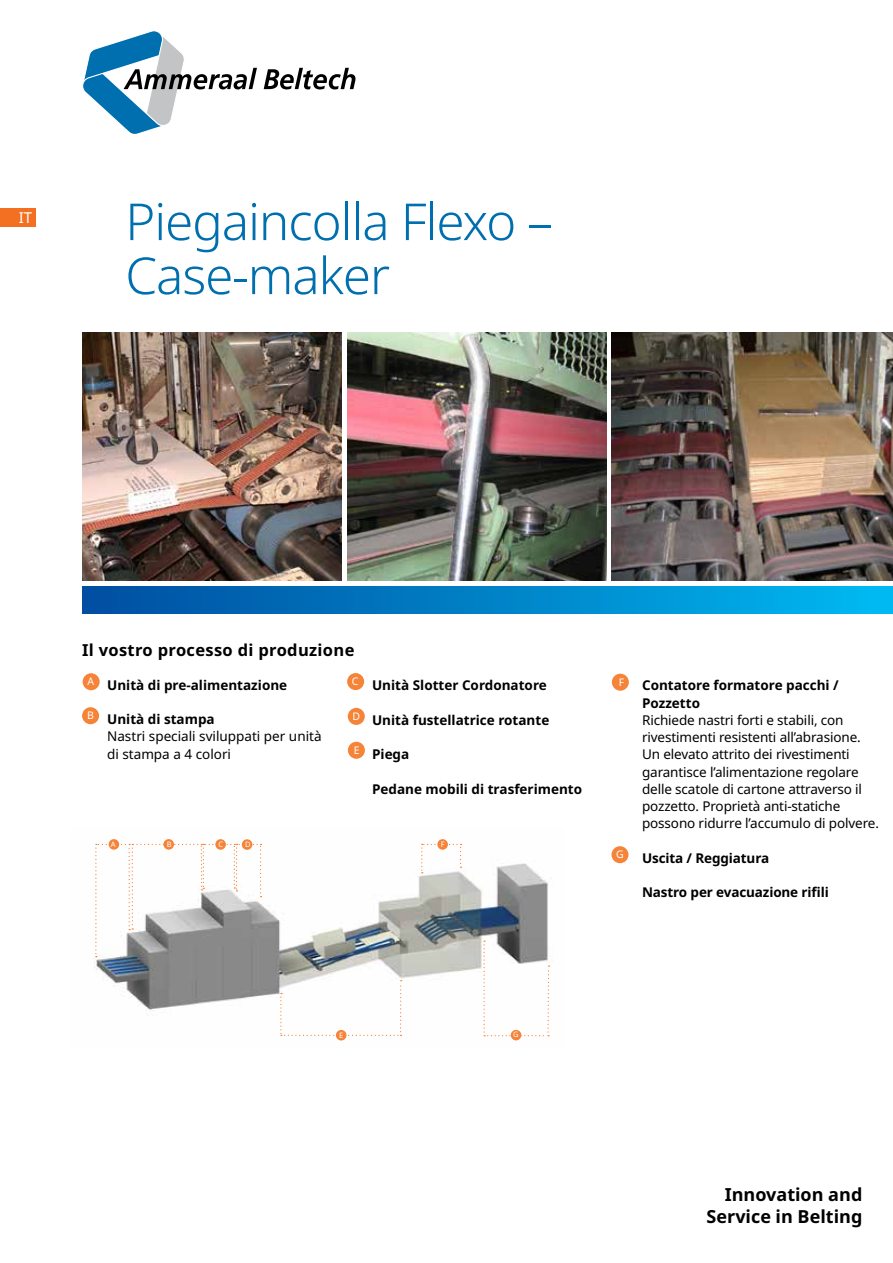
<style>
.page{position:relative;width:893px;height:1263px;background:#fff}
.page>*{position:absolute;margin:0;border:0;box-sizing:border-box;transform-origin:0 0}
.t1{font:300 51px/54px "Noto Sans";letter-spacing:-.02em;color:#006faf}
.t2{font:700 18px/21.6px "Noto Sans";color:#000;text-align:right}
.t3{font:700 16.5px "Noto Sans";letter-spacing:.02em;color:#000}
.t4{font:15px "Noto Sans";color:#fff}
.t5{font:13.5px/17.2px "Noto Sans";letter-spacing:-.01em;color:#000}
.t6{font:700 13.5px/17.2px "Noto Sans";color:#000}
.t7{font:10.5px "Noto Sans";color:#fff}
.t8{font:7.5px "Noto Sans";color:#fff}
</style>
<div class="page">
<div style="left:82px;top:586px;width:811px;height:28px;background:linear-gradient(to right,#004d9f,#00b9f1)"></div>
<img style="left:82px;top:332px;width:259px;height:249px">
<img style="left:347px;top:332px;width:260px;height:249px">
<img style="left:611px;top:332px;width:282px;height:249px">
<svg style="left:82px;top:30px;width:175px;height:105px"></svg>
<svg style="left:264px;top:68px;width:91px;height:21px"></svg>
<div style="left:0;top:208px;width:35px;height:18px;background:#f36f21"></div>
<div style="left:83px;top:673px;width:17px;height:17px;background:#f58338;border-radius:50%"></div>
<div style="left:347px;top:673px;width:17px;height:17px;background:#f58338;border-radius:50%"></div>
<div style="left:612px;top:674px;width:17px;height:17px;background:#f58338;border-radius:50%"></div>
<div style="left:611px;top:846px;width:17px;height:17px;background:#f58338;border-radius:50%"></div>
<div style="left:348px;top:742px;width:17px;height:17px;background:#f58338;border-radius:50%"></div>
<div style="left:82px;top:707px;width:17px;height:17px;background:#f58338;border-radius:50%"></div>
<div style="left:348px;top:708px;width:17px;height:17px;background:#f58338;border-radius:50%"></div>
<img style="left:94px;top:839px;width:458px;height:202px">
<svg style="left:280px;top:980px;width:122px;height:56px"></svg>
<svg style="left:95px;top:844px;width:167px;height:113px"></svg>
<svg style="left:421px;top:844px;width:41px;height:29px"></svg>
<svg style="left:483px;top:940px;width:67px;height:96px"></svg>
<div style="left:109px;top:839px;width:10px;height:11px;background:#f58338;border-radius:50%"></div>
<div style="left:163px;top:839px;width:11px;height:11px;background:#f58338;border-radius:50%"></div>
<div style="left:215px;top:839px;width:11px;height:11px;background:#f58338;border-radius:50%"></div>
<div style="left:242px;top:839px;width:10px;height:11px;background:#f58338;border-radius:50%"></div>
<div style="left:336px;top:1030px;width:10px;height:10px;background:#f58338;border-radius:50%"></div>
<div style="left:437px;top:839px;width:11px;height:11px;background:#f58338;border-radius:50%"></div>
<div style="left:511px;top:1030px;width:10px;height:10px;background:#f58338;border-radius:50%"></div>
<p class="t4" style="left:19px;top:207px;width:15px">IT</p>
<h1 class="t1" style="left:125px;top:196px;width:429px">Piegaincolla Flexo –<br>Case-maker</h1>
<p class="t3" style="left:82px;top:638px;width:274px">Il vostro processo di produzione</p>
<p class="t6" style="left:88px;top:676px;width:201px"><sup>A</sup> Unità di pre-alimentazione</p>
<p class="t6" style="left:107px;top:711px;width:109px">Unità di stampa</p>
<p class="t5" style="left:107px;top:728px;width:216px">Nastri speciali sviluppati per unità di stampa a 4 colori</p>
<p class="t7" style="left:352px;top:674px;width:8px">C</p>
<p class="t7" style="left:619px;top:675px;width:7px">F</p>
<p class="t6" style="left:642px;top:677px;width:198px">Contatore formatore pacchi /<br>Pozzetto</p>
<p class="t5" style="left:642px;top:712px;width:238px">Richiede nastri forti e stabili, con rivestimenti resistenti all’abrasione.<br>Un elevato attrito dei rivestimenti garantisce l’alimentazione regolare delle scatole di cartone attraverso il pozzetto. Proprietà anti-statiche possono ridurre l’accumulo di polvere.</p>
<p class="t6" style="left:642px;top:850px;width:129px">Uscita / Reggiatura</p>
<p class="t6" style="left:642px;top:884px;width:188px">Nastro per evacuazione rifili</p>
<p class="t6" style="left:372px;top:677px;width:176px">Unità Slotter Cordonatore</p>
<p class="t6" style="left:372px;top:711px;width:179px">Unità fustellatrice rotante</p>
<p class="t6" style="left:372px;top:746px;width:39px">Piega</p>
<p class="t6" style="left:372px;top:780px;width:212px">Pedane mobili di trasferimento</p>
<p class="t7" style="left:87px;top:708px;width:8px">B</p>
<p class="t7" style="left:353px;top:709px;width:9px">D</p>
<p class="t7" style="left:354px;top:743px;width:7px">E</p>
<p class="t8" style="left:111px;top:839px;width:6px">A</p>
<p class="t8" style="left:167px;top:839px;width:6px">B</p>
<p class="t8" style="left:219px;top:839px;width:6px">C</p>
<p class="t8" style="left:245px;top:839px;width:7px">D</p>
<p class="t8" style="left:441px;top:839px;width:5px">F</p>
<p class="t7" style="left:616px;top:847px;width:9px">G</p>
<p class="t8" style="left:339px;top:1029px;width:6px">E</p>
<p class="t8" style="left:513px;top:1029px;width:7px">G</p>
<h2 class="t2" style="left:707px;top:1184px;width:157px">Innovation and<br>Service in Belting</h2>
</div>
